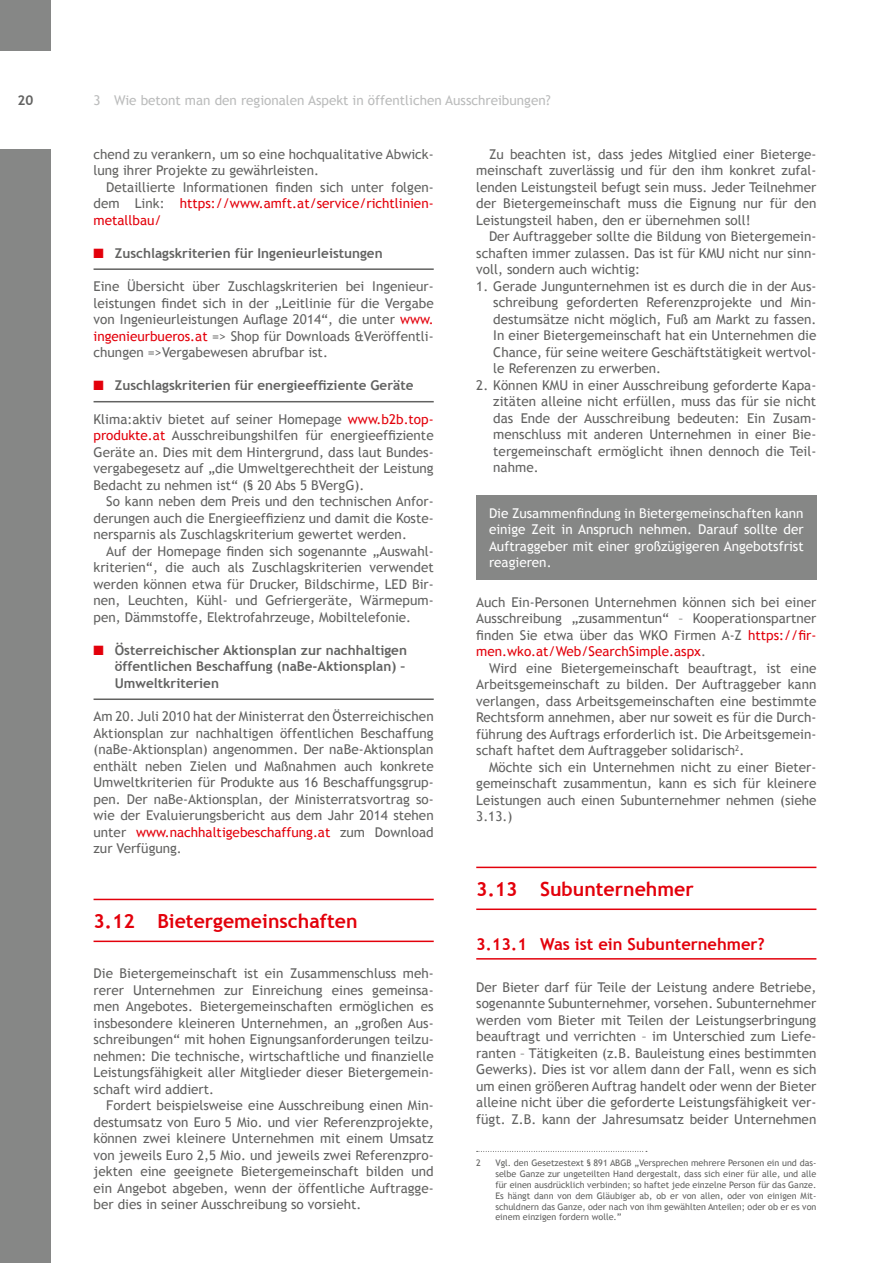
<style>
.page{position:relative;width:893px;height:1263px;background:#fff}
.page>*{position:absolute;margin:0;border:0;box-sizing:border-box;transform-origin:0 0}
.t1{font:700 19.5px "Trebuchet MS";color:#e3000b}
.t2{font:700 16.5px "Trebuchet MS";color:#e3000b}
.t3{font:13.5px/16.5px "Trebuchet MS";color:#626261;text-align:justify}
.t4{font:700 13.5px/16.5px "Trebuchet MS";color:#626261}
.t5{font:13.5px/16.5px "Trebuchet MS";color:#fff;text-align:justify}
.t6{font:13.5px "Trebuchet MS";color:#bbbcbc}
.t7{font:9px/10.8px "Trebuchet MS";color:#626261;text-align:justify}
.s1{color:#e3000b}
</style>
<div class="page">
<div style="left:0;top:149px;width:51px;height:1114px;background:#868786"></div>
<div style="left:0;top:0;width:51px;height:51px;background:#868786"></div>
<hr style="left:94px;top:268px;width:340px;height:2px;background:#626261">
<hr style="left:94px;top:401px;width:340px;height:1px;background:#626261">
<hr style="left:94px;top:698px;width:340px;height:2px;background:#626261">
<hr style="left:94px;top:899px;width:340px;height:1px;background:#e3000b">
<hr style="left:94px;top:940px;width:340px;height:2px;background:#e3000b">
<hr style="left:476px;top:867px;width:340px;height:1px;background:#e3000b">
<hr style="left:476px;top:908px;width:340px;height:2px;background:#e3000b">
<hr style="left:476px;top:958px;width:340px;height:1px;background:#e3000b">
<div style="left:476px;top:495px;width:340px;height:85px;background:#868786"></div>
<svg style="left:477px;top:1151px;width:170px;height:1px"></svg>
<p class="t4" style="left:18px;top:92px;width:17px">20</p>
<p class="t6" style="left:94px;top:92px;width:459px">3 Wie betont man den regionalen Aspekt in öffentlichen Ausschreibungen?</p>
<p class="t3" style="left:94px;top:146px;width:342px">chend zu verankern, um so eine hochqualitative Abwick&shy;lung ihrer Projekte zu gewährleisten.</p>
<p class="t3" style="left:94px;top:179px;width:342px;text-indent:13px">Detaillierte Informationen finden sich unter folgen&shy;dem Link: <span class="s1">https://www.amft.at/service/richtlinien&shy;metallbau/</span></p>
<p class="t4" style="left:94px;top:245px;width:291px"><span class="s1">■</span> Zuschlagskriterien für Ingenieurleistungen</p>
<p class="t3" style="left:94px;top:278px;width:342px">Eine Übersicht über Zuschlagskriterien bei Ingenieur&shy;leistungen findet sich in der „Leitlinie für die Vergabe von Ingenieurleistungen Auflage 2014“, die unter <span class="s1">www. ingenieurbueros.at</span> =&gt; Shop für Downloads &amp;Veröffentli&shy;chungen =&gt;Vergabewesen abrufbar ist.</p>
<p class="t4" style="left:94px;top:377px;width:321px"><span class="s1">■</span> Zuschlagskriterien für energieeffiziente Geräte</p>
<p class="t3" style="left:94px;top:411px;width:342px">Klima:aktiv bietet auf seiner Homepage <span class="s1">www.b2b.top&shy;produkte.at</span> Ausschreibungshilfen für energieeffiziente Geräte an. Dies mit dem Hintergrund, dass laut Bundes&shy;vergabegesetz auf „die Umweltgerechtheit der Leistung Bedacht zu nehmen ist“ (§ 20 Abs 5 BVergG).</p>
<p class="t3" style="left:94px;top:493px;width:342px;text-indent:13px">So kann neben dem Preis und den technischen Anfor&shy;derungen auch die Energieeffizienz und damit die Koste&shy;nersparnis als Zuschlagskriterium gewertet werden.</p>
<p class="t3" style="left:94px;top:543px;width:342px;text-indent:13px">Auf der Homepage finden sich sogenannte „Auswahl&shy;kriterien“, die auch als Zuschlagskriterien verwendet werden können etwa für Drucker, Bildschirme, LED Bir&shy;nen, Leuchten, Kühl- und Gefriergeräte, Wärmepum&shy;pen, Dämmstoffe, Elektrofahrzeuge, Mobiltelefonie.</p>
<p class="t4" style="left:115px;top:642px;width:294px;text-indent:-21px"><span class="s1">■</span> Österreichischer Aktionsplan zur nachhaltigen öffentlichen Beschaffung (naBe-Aktionsplan) –<br>Umweltkriterien</p>
<p class="t3" style="left:94px;top:708px;width:342px">Am 20. Juli 2010 hat der Ministerrat den Österreichischen Aktionsplan zur nachhaltigen öffentlichen Beschaffung (naBe-Aktionsplan) angenommen. Der naBe-Aktionsplan enthält neben Zielen und Maßnahmen auch konkrete Umweltkriterien für Produkte aus 16 Beschaffungsgrup&shy;pen. Der naBe-Aktionsplan, der Ministerratsvortrag so&shy;wie der Evaluierungsbericht aus dem Jahr 2014 stehen unter <span class="s1">www.nachhaltigebeschaffung.at</span> zum Download zur Verfügung.</p>
<h1 class="t1" style="left:94px;top:909px;width:265px">3.12 Bietergemeinschaften</h1>
<p class="t3" style="left:94px;top:965px;width:342px">Die Bietergemeinschaft ist ein Zusammenschluss meh&shy;rerer Unternehmen zur Einreichung eines gemeinsa&shy;men Angebotes. Bietergemeinschaften ermöglichen es insbesondere kleineren Unternehmen, an „großen Aus&shy;schreibungen“ mit hohen Eignungsanforderungen teilzu&shy;nehmen: Die technische, wirtschaftliche und finanzielle Leistungsfähigkeit aller Mitglieder dieser Bietergemein&shy;schaft wird addiert.</p>
<p class="t3" style="left:94px;top:1097px;width:342px;text-indent:13px">Fordert beispielsweise eine Ausschreibung einen Min&shy;destumsatz von Euro 5 Mio. und vier Referenzprojekte, können zwei kleinere Unternehmen mit einem Umsatz von jeweils Euro 2,5 Mio. und jeweils zwei Referenzpro&shy;jekten eine geeignete Bietergemeinschaft bilden und ein Angebot abgeben, wenn der öffentliche Auftragge&shy;ber dies in seiner Ausschreibung so vorsieht.</p>
<p class="t3" style="left:476px;top:146px;width:342px;text-indent:13px">Zu beachten ist, dass jedes Mitglied einer Bieterge&shy;meinschaft zuverlässig und für den ihm konkret zufal&shy;lenden Leistungsteil befugt sein muss. Jeder Teilnehmer der Bietergemeinschaft muss die Eignung nur für den Leistungsteil haben, den er übernehmen soll!</p>
<p class="t3" style="left:476px;top:228px;width:342px;text-indent:13px">Der Auftraggeber sollte die Bildung von Bietergemein&shy;schaften immer zulassen. Das ist für KMU nicht nur sinn&shy;voll, sondern auch wichtig:</p>
<p class="t3" style="left:493px;top:278px;width:325px;text-indent:-17px">1. Gerade Jungunternehmen ist es durch die in der Aus&shy;schreibung geforderten Referenzprojekte und Min&shy;destumsätze nicht möglich, Fuß am Markt zu fassen.<br>In einer Bietergemeinschaft hat ein Unternehmen die Chance, für seine weitere Geschäftstätigkeit wertvol&shy;le Referenzen zu erwerben.</p>
<p class="t3" style="left:493px;top:377px;width:325px;text-indent:-17px">2. Können KMU in einer Ausschreibung geforderte Kapa&shy;zitäten alleine nicht erfüllen, muss das für sie nicht das Ende der Ausschreibung bedeuten: Ein Zusam&shy;menschluss mit anderen Unternehmen in einer Bie&shy;tergemeinschaft ermöglicht ihnen dennoch die Teil&shy;nahme.</p>
<p class="t5" style="left:489px;top:505px;width:316px">Die Zusammenfindung in Bietergemeinschaften kann einige Zeit in Anspruch nehmen. Darauf sollte der Auftraggeber mit einer großzügigeren Angebotsfrist reagieren.</p>
<p class="t3" style="left:476px;top:594px;width:342px">Auch Ein-Personen Unternehmen können sich bei einer Ausschreibung „zusammentun“ – Kooperationspartner finden Sie etwa über das WKO Firmen A-Z <span class="s1">https://fir&shy;men.wko.at/Web/SearchSimple.aspx</span>.</p>
<p class="t3" style="left:476px;top:660px;width:342px;text-indent:13px">Wird eine Bietergemeinschaft beauftragt, ist eine Arbeitsgemeinschaft zu bilden. Der Auftraggeber kann verlangen, dass Arbeitsgemeinschaften eine bestimmte Rechtsform annehmen, aber nur soweit es für die Durch&shy;führung des Auftrags erforderlich ist. Die Arbeitsgemein&shy;schaft haftet dem Auftraggeber solidarisch<sup>2</sup>.</p>
<p class="t3" style="left:476px;top:759px;width:342px;text-indent:13px">Möchte sich ein Unternehmen nicht zu einer Bieter&shy;gemeinschaft zusammentun, kann es sich für kleinere Leistungen auch einen Subunternehmer nehmen (siehe 3.13.)</p>
<h1 class="t1" style="left:476px;top:877px;width:219px">3.13 Subunternehmer</h1>
<p class="t2" style="left:476px;top:933px;width:290px">3.13.1 Was ist ein Subunternehmer?</p>
<p class="t3" style="left:476px;top:979px;width:342px">Der Bieter darf für Teile der Leistung andere Betriebe, sogenannte Subunternehmer, vorsehen. Subunternehmer werden vom Bieter mit Teilen der Leistungserbringung beauftragt und verrichten – im Unterschied zum Liefe&shy;ranten – Tätigkeiten (z.B. Bauleistung eines bestimmten Gewerks). Dies ist vor allem dann der Fall, wenn es sich um einen größeren Auftrag handelt oder wenn der Bieter alleine nicht über die geforderte Leistungsfähigkeit ver&shy;fügt. Z.B. kann der Jahresumsatz beider Unternehmen</p>
<p class="t7" style="left:476px;top:1158px;width:6px">2</p>
<p class="t7" style="left:495px;top:1158px;width:323px">Vgl. den Gesetzestext § 891 ABGB „Versprechen mehrere Personen ein und das&shy;selbe Ganze zur ungeteilten Hand dergestalt, dass sich einer für alle, und alle für einen ausdrücklich verbinden; so haftet jede einzelne Person für das Ganze.<br>Es hängt dann von dem Gläubiger ab, ob er von allen, oder von einigen Mit&shy;schuldnern das Ganze, oder nach von ihm gewählten Anteilen; oder ob er es von einem einzigen fordern wolle.”</p>
</div>
